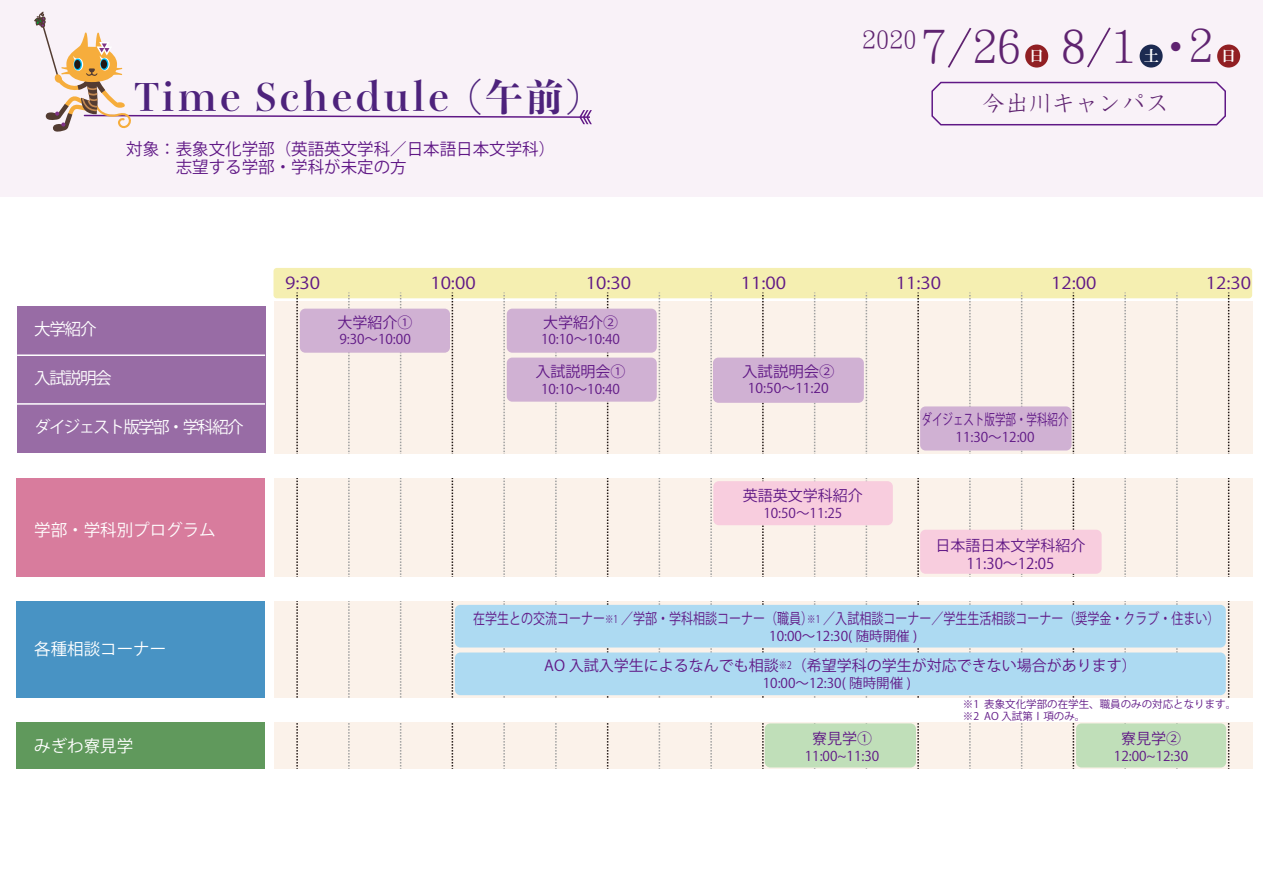
<style>
.page{position:relative;width:1263px;height:893px;background:#fff}
.page>*{position:absolute;margin:0;border:0;box-sizing:border-box;transform-origin:0 0}
.t1{font:45.45px "DF Kai Sho Md MP RKSJ H";color:#5f2370;scale:.85 1}
.t2{font:800 37.5px "Toppan Bunkyu Midashi Mincho Std N";letter-spacing:.075em;color:#4d227c}
.t3{font:24.6px "DF Kai Sho Md MP RKSJ H";color:#5f2370;scale:.89 1}
.t4{font:24.6px "DF Kyo Ka Sho W3 MP RKSJ H";letter-spacing:-.05em;color:#5f2370}
.t5{font:16.5px/18px "Koz Go Pro";color:#601886}
.t6{font:16.5px "Koz Go Pro";color:#fff}
.t7{font:16.5px "Koz Go Pro";color:#601886;scale:1.13 1}
.t8{font:16.5px "Koz Go Pro";letter-spacing:-.1em;color:#fff}
.t9{font:15.15px "HGS Mincho E";color:#fff}
.t10{font:15px/18px "Koz Go Pro";color:#601886;text-align:center}
.t11{font:15px "Koz Go Pro";color:#601886;scale:.8 1}
.t12{font:15px "Koz Go Pro";color:#601886;scale:.7 1}
.t13{font:13.5px "Koz Go Pro";color:#601886}
.t14{font:10.5px/12px "Koz Go Pro";color:#601886}
.s1{font-size:45.45px}
.s2{font-size:10.5px}
</style>
<div class="page">
<div style="left:17px;top:307px;width:248px;height:146px;background:#986ca5"></div>
<div style="left:16px;top:478px;width:248px;height:99px;background:#d87c9d"></div>
<div style="left:16px;top:601px;width:248px;height:97px;background:#4893c4"></div>
<div style="left:16px;top:720px;width:248px;height:49px;background:#60995c"></div>
<div style="left:273px;top:268px;width:979px;height:30px;background:#f5efb1;border-radius:3px"></div>
<div style="left:274px;top:301px;width:978px;height:468px;background:#faefe5"></div>
<svg style="left:296px;top:293px;width:2px;height:476px"></svg>
<svg style="left:348px;top:293px;width:2px;height:476px"></svg>
<svg style="left:400px;top:293px;width:1px;height:476px"></svg>
<svg style="left:503px;top:293px;width:2px;height:476px"></svg>
<svg style="left:555px;top:293px;width:2px;height:476px"></svg>
<svg style="left:607px;top:293px;width:1px;height:476px"></svg>
<svg style="left:659px;top:293px;width:1px;height:476px"></svg>
<svg style="left:710px;top:293px;width:2px;height:476px"></svg>
<svg style="left:969px;top:293px;width:2px;height:476px"></svg>
<svg style="left:917px;top:293px;width:2px;height:476px"></svg>
<svg style="left:814px;top:293px;width:1px;height:476px"></svg>
<svg style="left:866px;top:293px;width:1px;height:476px"></svg>
<svg style="left:1021px;top:293px;width:1px;height:476px"></svg>
<svg style="left:1073px;top:293px;width:1px;height:476px"></svg>
<svg style="left:1124px;top:293px;width:2px;height:476px"></svg>
<svg style="left:1176px;top:293px;width:2px;height:476px"></svg>
<svg style="left:1228px;top:293px;width:1px;height:476px"></svg>
<svg style="left:762px;top:293px;width:2px;height:476px"></svg>
<svg style="left:452px;top:293px;width:1px;height:476px"></svg>
<div style="left:0;top:454px;width:1261px;height:23px;background:#fff"></div>
<div style="left:0;top:577px;width:1261px;height:24px;background:#fff"></div>
<div style="left:0;top:698px;width:1261px;height:24px;background:#fff"></div>
<div style="left:300px;top:309px;width:150px;height:44px;background:#d0b1d3;border-radius:5px"></div>
<div style="left:507px;top:309px;width:150px;height:44px;background:#d0b1d3;border-radius:5px"></div>
<div style="left:507px;top:358px;width:150px;height:44px;background:#d0b1d3;border-radius:5px"></div>
<div style="left:713px;top:358px;width:151px;height:45px;background:#d0b1d3;border-radius:5px"></div>
<div style="left:765px;top:723px;width:151px;height:44px;background:#c0dfb9;border-radius:5px"></div>
<div style="left:920px;top:530px;width:181px;height:44px;background:#f8cdde;border-radius:5px"></div>
<div style="left:455px;top:652px;width:771px;height:43px;background:#addaf2;border-radius:5px"></div>
<div style="left:455px;top:605px;width:771px;height:42px;background:#addaf2;border-radius:5px"></div>
<div style="left:920px;top:406px;width:151px;height:44px;background:#d0b1d3;border-radius:5px"></div>
<div style="left:713px;top:481px;width:180px;height:44px;background:#f8cdde;border-radius:5px"></div>
<div style="left:1076px;top:723px;width:150px;height:44px;background:#c0dfb9;border-radius:5px"></div>
<div style="left:0;top:0;width:1263px;height:197px;background:#f9f2f8"></div>
<div style="left:1139px;top:45px;width:24px;height:23px;background:#1c2a51;border-radius:50%"></div>
<div style="left:1217px;top:45px;width:23px;height:23px;background:#911f23;border-radius:50%"></div>
<div style="left:1025px;top:45px;width:23px;height:23px;background:#911f23;border-radius:50%"></div>
<div style="left:931px;top:82px;width:295px;height:43px;border:2px solid #601886;border-radius:9px"></div>
<svg style="left:34px;top:11px;width:558px;height:121px"></svg>
<hr style="left:17px;top:354px;width:248px;height:2px;background:#fff">
<hr style="left:17px;top:403px;width:248px;height:2px;background:#fff">
<h2 class="t2" style="left:135px;top:68px;width:470px">Time Schedule （午前）</h2>
<p class="t5" style="left:126px;top:140px;width:430px">対象：表象文化学部（英語英文学科／日本語日本文学科）　　　志望する学部・学科が未定の方</p>
<h3 class="t3" style="left:862px;top:27px;width:180px">2020 <span class="s1">7/26</span></h3>
<p class="t9" style="left:1029px;top:48px;width:17px">日</p>
<h1 class="t1" style="left:1061px;top:25px;width:180px">8/1 ・2</h1>
<p class="t9" style="left:1144px;top:48px;width:17px">土</p>
<p class="t9" style="left:1221px;top:48px;width:17px">日</p>
<h3 class="t4" style="left:981px;top:91px;width:189px">今出川キャンパス</h3>
<p class="t6" style="left:34px;top:319px;width:64px">大学紹介</p>
<p class="t6" style="left:34px;top:367px;width:79px">入試説明会</p>
<p class="t8" style="left:34px;top:416px;width:211px">ダイジェスト版学部・学科紹介</p>
<p class="t6" style="left:34px;top:520px;width:183px">学部・学科別プログラム</p>
<p class="t6" style="left:34px;top:638px;width:133px">各種相談コーナー</p>
<p class="t6" style="left:34px;top:736px;width:100px">みぎわ寮見学</p>
<p class="t7" style="left:285px;top:273px;width:32px">9:30</p>
<p class="t7" style="left:430px;top:273px;width:42px">10:00</p>
<p class="t7" style="left:586px;top:273px;width:42px">10:30</p>
<p class="t7" style="left:741px;top:273px;width:42px">11:00</p>
<p class="t7" style="left:896px;top:273px;width:42px">11:30</p>
<p class="t7" style="left:1051px;top:273px;width:42px">12:00</p>
<p class="t7" style="left:1206px;top:273px;width:42px">12:30</p>
<p class="t10" style="left:338px;top:313px;width:76px">大学紹介①</p>
<p class="t13" style="left:339px;top:331px;width:73px">9:30～10:00</p>
<p class="t10" style="left:543px;top:313px;width:76px">大学紹介②</p>
<p class="t13" style="left:541px;top:331px;width:80px">10:10～10:40</p>
<p class="t10" style="left:535px;top:363px;width:91px">入試説明会①</p>
<p class="t13" style="left:541px;top:380px;width:80px">10:10～10:40</p>
<p class="t10" style="left:742px;top:363px;width:94px">入試説明会②</p>
<p class="t13" style="left:748px;top:380px;width:82px">10:50～11:20</p>
<p class="t10" style="left:743px;top:487px;width:122px">英語英文学科紹介</p>
<p class="t13" style="left:763px;top:504px;width:80px">10:50～11:25</p>
<p class="t12" style="left:921px;top:410px;width:211px">ダイジェスト版学部・学科紹介</p>
<p class="t13" style="left:955px;top:428px;width:80px">11:30～12:00</p>
<p class="t10" style="left:935px;top:536px;width:151px">日本語日本文学科紹介<br>11:30～12:05</p>
<p class="t11" style="left:473px;top:609px;width:934px">在学生との交流コーナー<span class="s2">※1</span> ／学部・学科相談コーナー（職員）<span class="s2">※1</span> ／入試相談コーナー／学生生活相談コーナー（奨学金・クラブ・住まい）</p>
<p class="t13" style="left:769px;top:627px;width:150px">10:00～12:30( 随時開催 )</p>
<p class="t10" style="left:544px;top:657px;width:594px">AO 入試入学生によるなんでも相談<span class="s2">※2</span>（希望学科の学生が対応できない場合があります）</p>
<p class="t13" style="left:763px;top:674px;width:150px">10:00～12:30( 随時開催 )</p>
<p class="t10" style="left:812px;top:730px;width:61px">寮見学①</p>
<p class="t13" style="left:805px;top:747px;width:76px">11:00~11:30</p>
<p class="t14" style="left:963px;top:699px;width:275px">※1 表象文化学部の在学生、職員のみの対応となります。※2 AO 入試第Ⅰ項のみ。</p>
<p class="t10" style="left:1121px;top:730px;width:61px">寮見学②</p>
<p class="t13" style="left:1114px;top:747px;width:76px">12:00~12:30</p>
</div>
